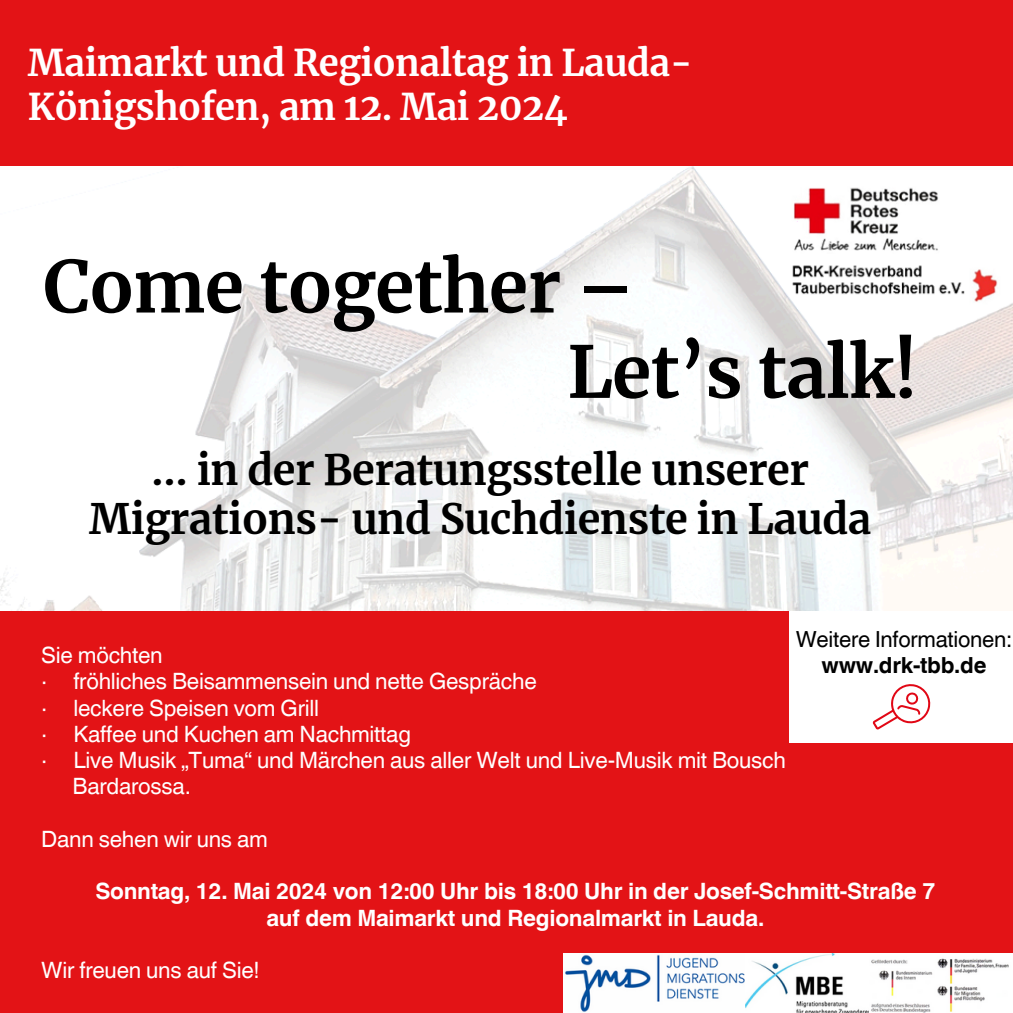
<style>
.page{position:relative;width:1013px;height:1013px;background:#fff}
.page>*{position:absolute;margin:0;border:0;box-sizing:border-box;transform-origin:0 0}
.t1{font:700 71.38px/85.2px "Merriweather";letter-spacing:-.01em;color:#000}
.t2{font:700 41.38px/48.8px "Merriweather";letter-spacing:-.01em;color:#000;text-align:center}
.t3{font:700 36.38px/43.1px "Merriweather";letter-spacing:-.01em;color:#fff}
.t4{font:22.5px "Helvetica Hebrew";letter-spacing:-.01em;color:#fff}
.t5{font:700 22.5px/26.2px "Helvetica Hebrew";letter-spacing:-.01em;color:#fff;text-align:center}
.t6{font:22.12px "Helvetica Hebrew";letter-spacing:-.01em;color:#000}
.t7{font:700 22.12px "Helvetica Hebrew";letter-spacing:-.01em;color:#000}
</style>
<div class="page">
<img style="left:0;top:165px;width:1012px;height:446px">
<div style="left:0;top:611px;width:1012px;height:401px;background:#e31316"></div>
<div style="left:789px;top:611px;width:223px;height:132px;background:#fff"></div>
<svg style="left:872px;top:684px;width:59px;height:46px"></svg>
<div style="left:0;top:0;width:1012px;height:165px;background:#e31316"></div>
<img style="left:789px;top:174px;width:222px;height:131px">
<img style="left:563px;top:954px;width:449px;height:58px">
<p class="t3" style="left:28px;top:42px;width:666px">Maimarkt und Regionaltag in Lauda-<br>Königshofen, am 12. Mai 2024</p>
<p class="t1" style="left:567px;top:244px;width:352px;text-indent:-524px">Come together –<br>Let’s talk!</p>
<p class="t2" style="left:89px;top:446px;width:783px">… in der Beratungsstelle unserer<br>Migrations- und Suchdienste in Lauda</p>
<p class="t6" style="left:795px;top:631px;width:218px">Weitere Informationen:</p>
<p class="t7" style="left:821px;top:657px;width:166px">www.drk-tbb.de</p>
<p class="t4" style="left:41px;top:647px;width:123px">Sie möchten</p>
<p class="t4" style="left:41px;top:673px;width:497px">· fröhliches Beisammensein und nette Gespräche</p>
<h1 class="t4" style="left:41px;top:699px;width:279px">· leckere Speisen vom Grill</h1>
<h2 class="t4" style="left:41px;top:725px;width:371px">· Kaffee und Kuchen am Nachmittag</h2>
<p class="t4" style="left:41px;top:752px;width:746px">· Live Musik „Tuma“ und Märchen aus aller Welt und Live-Musik mit Bousch</p>
<p class="t4" style="left:73px;top:778px;width:120px">Bardarossa.</p>
<p class="t4" style="left:41px;top:830px;width:228px">Dann sehen wir uns am</p>
<p class="t5" style="left:95px;top:881px;width:841px">Sonntag, 12. Mai 2024 von 12:00 Uhr bis 18:00 Uhr in der Josef-Schmitt-Straße 7 auf dem Maimarkt und Regionalmarkt in Lauda.</p>
<p class="t4" style="left:41px;top:962px;width:220px">Wir freuen uns auf Sie!</p>
</div>
